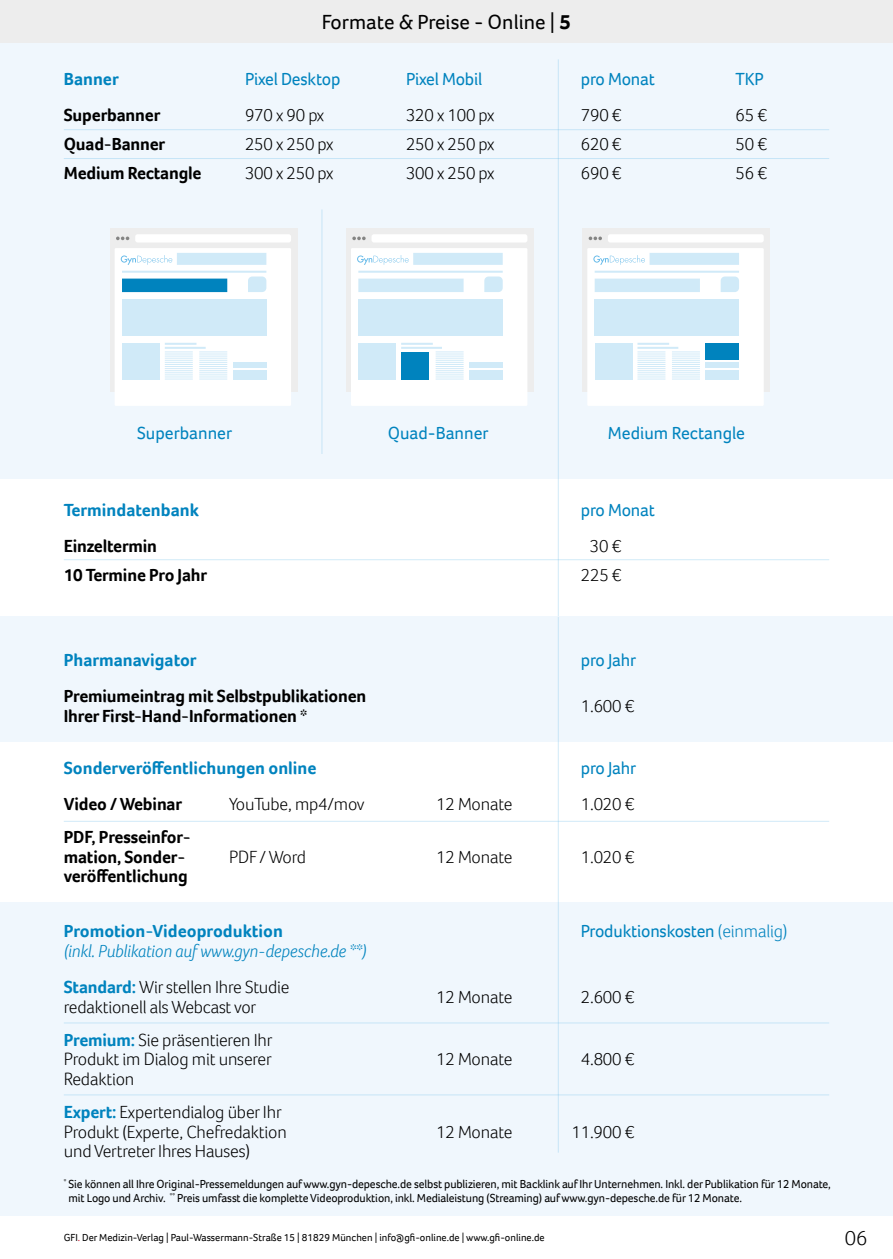
<style>
.page{position:relative;width:893px;height:1259px;background:#fff}
.page>*{position:absolute;margin:0;border:0;box-sizing:border-box;transform-origin:0 0}
.t1{font:21px "Foco";color:#000}
.t2{font:300 21px "Foco";color:#000}
.t3{font:300 18px/19.5px "Foco";letter-spacing:-.01em;color:#000}
.t4{font:700 18px/19.5px "Foco";letter-spacing:-.01em;color:#000}
.t5{font:18px "Foco";letter-spacing:-.01em;color:#0083be}
.t6{font:700 18px "Foco";color:#0083be}
.t7{font:italic 300 18px "Foco";color:#0083be}
.t8{font:12px/14.4px "Foco";letter-spacing:-.01em;color:#000}
.t9{font:10.5px "Foco";color:#000}
.s1{font-weight:700}
.s2{font-weight:300}
.s3{font-weight:700;color:#0083be}
.s4{color:#d42238}
</style>
<div class="page">
<div style="left:0;top:0;width:893px;height:478px;background:#f0f7fd"></div>
<div style="left:0;top:0;width:893px;height:43px;background:#ededed"></div>
<hr style="left:558px;top:59px;width:1px;height:583px;background:#63b9e9">
<hr style="left:64px;top:129px;width:765px;height:1px;background:#63b9e9">
<hr style="left:64px;top:559px;width:765px;height:1px;background:#63b9e9">
<hr style="left:64px;top:158px;width:765px;height:1px;background:#63b9e9">
<hr style="left:322px;top:209px;width:1px;height:245px;background:#63b9e9">
<div style="left:110px;top:228px;width:188px;height:163px;background:#ededed"></div>
<div style="left:115px;top:248px;width:176px;height:158px;background:#fff"></div>
<hr style="left:165px;top:347px;width:41px;height:2px;background:#63b9e9">
<svg style="left:165px;top:352px;width:28px;height:28px"></svg>
<svg style="left:199px;top:352px;width:28px;height:28px"></svg>
<hr style="left:165px;top:343px;width:31px;height:2px;background:#63b9e9">
<div style="left:135px;top:234px;width:156px;height:8px;background:#fff;border-radius:2px"></div>
<svg style="left:121px;top:255px;width:51px;height:10px"></svg>
<div style="left:122px;top:278px;width:105px;height:14px;background:#0083be"></div>
<hr style="left:122px;top:271px;width:144px;height:2px;background:#63b9e9">
<div style="left:177px;top:253px;width:89px;height:12px;background:#d0eaf8"></div>
<div style="left:122px;top:299px;width:144px;height:37px;background:#d0eaf8"></div>
<div style="left:122px;top:343px;width:38px;height:36px;background:#d0eaf8"></div>
<svg style="left:116px;top:236px;width:13px;height:4px"></svg>
<svg style="left:248px;top:276px;width:18px;height:16px"></svg>
<div style="left:233px;top:362px;width:33px;height:6px;background:#d0eaf8"></div>
<div style="left:233px;top:370px;width:33px;height:9px;background:#d0eaf8"></div>
<div style="left:583px;top:228px;width:187px;height:163px;background:#ededed"></div>
<div style="left:587px;top:248px;width:177px;height:158px;background:#fff"></div>
<hr style="left:637px;top:347px;width:41px;height:2px;background:#63b9e9">
<svg style="left:637px;top:352px;width:28px;height:28px"></svg>
<svg style="left:672px;top:352px;width:28px;height:28px"></svg>
<hr style="left:637px;top:343px;width:32px;height:2px;background:#63b9e9">
<div style="left:608px;top:234px;width:156px;height:8px;background:#fff;border-radius:2px"></div>
<svg style="left:593px;top:255px;width:52px;height:10px"></svg>
<div style="left:595px;top:278px;width:105px;height:14px;background:#d0eaf8"></div>
<hr style="left:595px;top:271px;width:144px;height:2px;background:#63b9e9">
<div style="left:649px;top:253px;width:90px;height:12px;background:#d0eaf8"></div>
<div style="left:595px;top:299px;width:144px;height:37px;background:#d0eaf8"></div>
<div style="left:595px;top:343px;width:37px;height:36px;background:#d0eaf8"></div>
<svg style="left:589px;top:236px;width:13px;height:4px"></svg>
<svg style="left:721px;top:276px;width:18px;height:16px"></svg>
<div style="left:706px;top:362px;width:33px;height:6px;background:#d0eaf8"></div>
<div style="left:706px;top:370px;width:33px;height:9px;background:#d0eaf8"></div>
<div style="left:706px;top:343px;width:33px;height:16px;background:#0083be"></div>
<div style="left:346px;top:228px;width:188px;height:163px;background:#ededed"></div>
<div style="left:351px;top:248px;width:176px;height:158px;background:#fff"></div>
<hr style="left:401px;top:347px;width:41px;height:2px;background:#63b9e9">
<svg style="left:436px;top:352px;width:28px;height:28px"></svg>
<hr style="left:401px;top:343px;width:32px;height:2px;background:#63b9e9">
<div style="left:372px;top:234px;width:155px;height:8px;background:#fff;border-radius:2px"></div>
<svg style="left:357px;top:255px;width:52px;height:10px"></svg>
<div style="left:358px;top:278px;width:106px;height:14px;background:#d0eaf8"></div>
<hr style="left:358px;top:271px;width:145px;height:2px;background:#63b9e9">
<div style="left:413px;top:253px;width:90px;height:12px;background:#d0eaf8"></div>
<div style="left:358px;top:299px;width:145px;height:37px;background:#d0eaf8"></div>
<div style="left:358px;top:343px;width:38px;height:36px;background:#d0eaf8"></div>
<svg style="left:352px;top:236px;width:14px;height:4px"></svg>
<svg style="left:484px;top:276px;width:19px;height:16px"></svg>
<div style="left:469px;top:362px;width:34px;height:6px;background:#d0eaf8"></div>
<div style="left:469px;top:370px;width:34px;height:9px;background:#d0eaf8"></div>
<div style="left:401px;top:352px;width:28px;height:27px;background:#0083be"></div>
<div style="left:0;top:617px;width:893px;height:125px;background:#f0f7fd"></div>
<div style="left:0;top:902px;width:893px;height:357px;background:#f0f7fd"></div>
<hr style="left:558px;top:617px;width:1px;height:535px;background:#63b9e9">
<div style="left:0;top:1216px;width:893px;height:43px;background:#fff"></div>
<hr style="left:64px;top:1022px;width:765px;height:1px;background:#63b9e9">
<hr style="left:64px;top:821px;width:765px;height:1px;background:#63b9e9">
<hr style="left:64px;top:1094px;width:765px;height:1px;background:#63b9e9">
<p class="t1" style="left:322px;top:8px;width:251px">Formate &amp; Preise - Online | <span class="s1">5</span></p>
<p class="t6" style="left:64px;top:67px;width:56px">Banner</p>
<p class="t5" style="left:245px;top:67px;width:97px">Pixel Desktop</p>
<p class="t5" style="left:406px;top:67px;width:78px">Pixel Mobil</p>
<p class="t5" style="left:581px;top:67px;width:76px">pro Monat</p>
<p class="t5" style="left:736px;top:67px;width:30px">TKP</p>
<p class="t4" style="left:64px;top:105px;width:98px">Superbanner</p>
<p class="t3" style="left:245px;top:105px;width:81px">970 x 90 px</p>
<p class="t3" style="left:406px;top:105px;width:90px">320 x 100 px</p>
<p class="t3" style="left:581px;top:105px;width:42px">790 €</p>
<p class="t3" style="left:736px;top:105px;width:33px">65 €</p>
<p class="t4" style="left:64px;top:134px;width:103px">Quad-Banner</p>
<p class="t3" style="left:245px;top:134px;width:90px">250 x 250 px</p>
<p class="t3" style="left:406px;top:134px;width:90px">250 x 250 px</p>
<p class="t3" style="left:581px;top:134px;width:42px">620 €</p>
<p class="t3" style="left:736px;top:134px;width:33px">50 €</p>
<p class="t4" style="left:64px;top:163px;width:139px">Medium Rectangle</p>
<p class="t3" style="left:245px;top:163px;width:90px">300 x 250 px</p>
<p class="t3" style="left:406px;top:163px;width:90px">300 x 250 px</p>
<p class="t3" style="left:581px;top:163px;width:42px">690 €</p>
<p class="t3" style="left:736px;top:163px;width:33px">56 €</p>
<p class="t5" style="left:137px;top:421px;width:97px">Superbanner</p>
<p class="t5" style="left:388px;top:421px;width:102px">Quad-Banner</p>
<p class="t5" style="left:608px;top:421px;width:139px">Medium Rectangle</p>
<p class="t6" style="left:64px;top:498px;width:137px">Termindatenbank</p>
<p class="t5" style="left:581px;top:498px;width:76px">pro Monat</p>
<p class="t4" style="left:64px;top:536px;width:95px">Einzeltermin</p>
<p class="t3" style="left:590px;top:536px;width:33px">30 €</p>
<p class="t4" style="left:64px;top:565px;width:145px">10 Termine Pro Jahr</p>
<p class="t3" style="left:581px;top:565px;width:42px">225 €</p>
<p class="t6" style="left:64px;top:648px;width:134px">Pharmanavigator</p>
<p class="t5" style="left:581px;top:648px;width:57px">pro Jahr</p>
<p class="t4" style="left:64px;top:686px;width:304px">Premiumeintrag mit Selbstpublikationen<br>Ihrer First-Hand-Informationen *</p>
<p class="t3" style="left:581px;top:696px;width:55px">1.600 €</p>
<p class="t6" style="left:64px;top:756px;width:254px">Sonderveröffentlichungen online</p>
<p class="t4" style="left:64px;top:794px;width:120px">Video / Webinar</p>
<p class="t3" style="left:229px;top:794px;width:137px">YouTube, mp4/mov</p>
<p class="t3" style="left:436px;top:794px;width:78px">12 Monate</p>
<p class="t3" style="left:581px;top:794px;width:55px">1.020 €</p>
<p class="t4" style="left:64px;top:827px;width:129px">PDF, Presseinfor&shy;mation, Sonder&shy;veröffentlichung</p>
<p class="t5" style="left:581px;top:756px;width:57px">pro Jahr</p>
<p class="t3" style="left:229px;top:846px;width:78px">PDF / Word</p>
<p class="t3" style="left:436px;top:846px;width:78px">12 Monate</p>
<p class="t3" style="left:581px;top:846px;width:55px">1.020 €</p>
<p class="t6" style="left:64px;top:919px;width:221px">Promotion-Videoproduktion</p>
<p class="t7" style="left:64px;top:939px;width:304px">(inkl. Publikation auf www.gyn-depesche.de **)</p>
<p class="t5" style="left:581px;top:919px;width:208px">Produktionskosten <span class="s2">(einmalig)</span></p>
<p class="t3" style="left:64px;top:977px;width:227px"><span class="s3">Standard:</span> Wir stellen Ihre Studie redaktionell als Webcast vor</p>
<p class="t3" style="left:436px;top:987px;width:78px">12 Monate</p>
<p class="t3" style="left:581px;top:987px;width:55px">2.600 €</p>
<p class="t3" style="left:64px;top:1030px;width:210px;text-align:justify"><span class="s3">Premium:</span> Sie präsentieren Ihr Produkt im Dialog mit unserer Redaktion</p>
<p class="t3" style="left:436px;top:1049px;width:78px">12 Monate</p>
<p class="t3" style="left:581px;top:1049px;width:55px">4.800 €</p>
<p class="t3" style="left:64px;top:1102px;width:225px"><span class="s3">Expert:</span> Expertendialog über Ihr<br>Produkt (Experte, Chefredaktion und Vertreter Ihres Hauses)</p>
<p class="t3" style="left:436px;top:1121px;width:78px">12 Monate</p>
<p class="t3" style="left:571px;top:1121px;width:64px">11.900 €</p>
<p class="t8" style="left:69px;top:1176px;width:764px;text-indent:-5px"><sup>*</sup> Sie können all Ihre Original-Pressemeldungen auf www.gyn-depesche.de selbst publizieren, mit Backlink auf Ihr Unternehmen. Inkl. der Publikation für 12 Monate, mit Logo und Archiv. <sup>**</sup> Preis umfasst die komplette Videoproduktion, inkl. Medialeistung (Streaming) auf www.gyn-depesche.de für 12 Monate.</p>
<p class="t9" style="left:64px;top:1230px;width:482px">GFI<span class="s4">.</span> Der Medizin-Verlag | Paul-Wassermann-Straße 15 | 81829 München | info@gfi-online.de | www.gfi-online.de</p>
<p class="t2" style="left:845px;top:1224px;width:24px">06</p>
</div>
